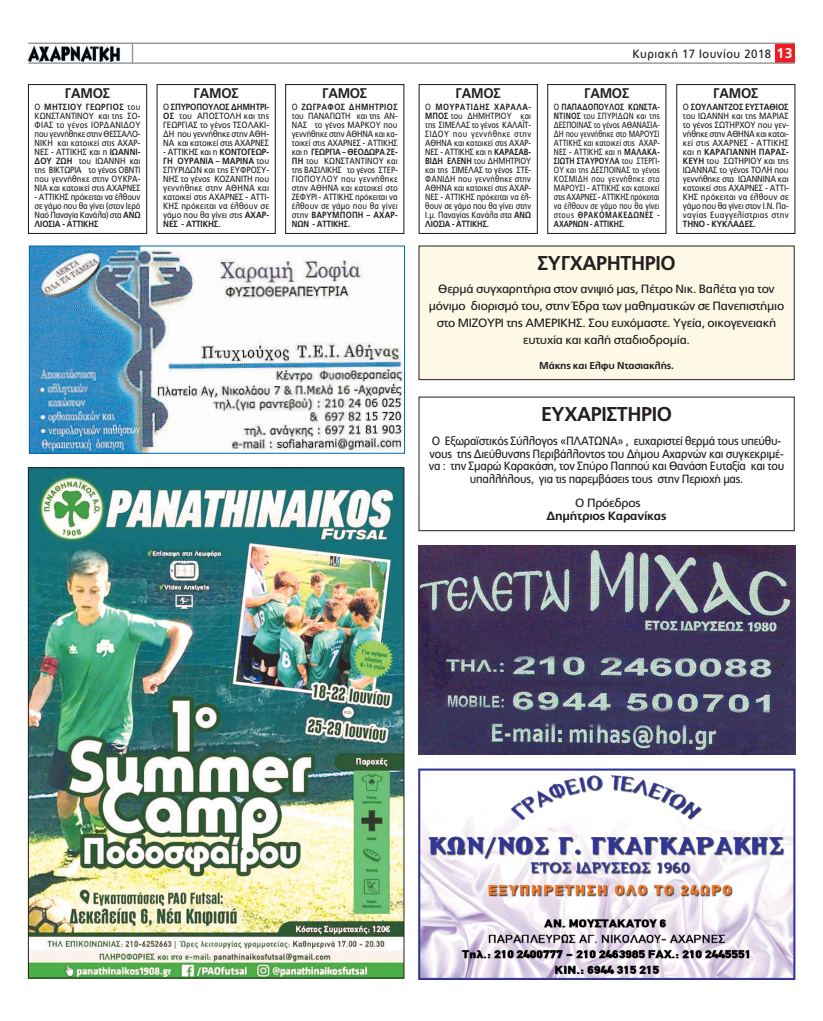
<style>
.page{position:relative;width:823px;height:1021px;background:#fff}
.page>*{position:absolute;margin:0;border:0;box-sizing:border-box;transform-origin:0 0}
.t1{font:700 20px "PF Catalog";letter-spacing:-.02em;color:#231f20}
.t2{font:700 14px "PF Catalog";letter-spacing:-.02em;color:#231f20;scale:.95 1}
.t3{font:12px/12.4px "PF Catalog";letter-spacing:-.02em;color:#231f20;text-align:center;scale:.93 1}
.t4{font:12px/17.2px "PF Catalog";letter-spacing:-.02em;color:#231f20;text-align:center}
.t5{font:12px "PF Catalog";letter-spacing:.04em;color:#231f20;scale:.95 1}
.t6{font:700 12px "PF Catalog";letter-spacing:-.02em;color:#231f20}
.t7{font:700 10px "PF Catalog";letter-spacing:-.02em;color:#231f20}
.t8{font:9px/8.9px "PF Catalog";letter-spacing:-.005em;color:#231f20;text-align:justify;scale:.9 1}
.t9{font:9px/8.9px "PF Catalog";letter-spacing:-.005em;color:#231f20;text-align:justify;scale:.8 1}
.t10{font:9px/8.9px "PF Catalog";letter-spacing:-.005em;color:#231f20;text-align:justify;scale:.85 1}
.t11{font:9px/8.9px "PF Catalog";letter-spacing:-.005em;color:#231f20;text-align:justify;scale:.88 1}
.t12{font:9px/8.9px "PF Catalog";letter-spacing:-.005em;color:#231f20;text-align:justify;scale:.87 1}
.t13{font:700 9px "PF Catalog";letter-spacing:-.01em;color:#231f20;scale:.9 1}
.s1{font-weight:700}
.s2{font-weight:700;font-size:14px;color:#fff}
</style>
<div class="page">
<div style="left:774px;top:43px;width:20px;height:20px;background:#ee1d23"></div>
<hr style="left:28px;top:62px;width:766px;height:2px;background:#939598">
<img style="left:27px;top:44px;width:93px;height:17px">
<svg style="left:132px;top:44px;width:1px;height:18px"></svg>
<hr style="left:28px;top:43px;width:766px;height:1px;background:#939598">
<div style="left:28px;top:84px;width:119px;height:150px;border:1px solid #231f20"></div>
<div style="left:156px;top:84px;width:119px;height:150px;border:1px solid #231f20"></div>
<div style="left:418px;top:84px;width:119px;height:150px;border:1px solid #231f20"></div>
<div style="left:285px;top:84px;width:119px;height:150px;border:1px solid #231f20"></div>
<div style="left:547px;top:84px;width:119px;height:150px;border:1px solid #231f20"></div>
<div style="left:675px;top:84px;width:120px;height:150px;border:1px solid #231f20"></div>
<img style="left:31px;top:247px;width:372px;height:204px">
<div style="left:29px;top:245px;width:376px;height:208px;border:1px solid #0068a5"></div>
<img style="left:418px;top:768px;width:378px;height:212px">
<div style="left:419px;top:246px;width:374px;height:133px;background:#fef9e7"></div>
<div style="left:418px;top:245px;width:376px;height:135px;border:1px solid #231f20"></div>
<div style="left:418px;top:396px;width:376px;height:135px;border:1px solid #231f20"></div>
<img style="left:418px;top:545px;width:377px;height:209px">
<img style="left:30px;top:469px;width:372px;height:507px">
<h2 class="t2" style="left:65px;top:85px;width:49px">ΓΑΜΟΣ</h2>
<p class="t11" style="left:35px;top:103px;width:122px">Ο <span class="s1">ΜΗΤΣΙΟΥ ΓΕΩΡΓΙΟΣ</span> του ΚΩΝΣΤΑΝΤΙΝΟΥ και της ΣΟ-ΦΙΑΣ το γένος ΙΟΡ∆ΑΝΙ∆ΟΥ που γεννήθηκε στην ΘΕΣΣΑΛΟ-ΝΙΚΗ και κατοικεί στις ΑΧΑΡ-ΝΕΣ - ΑΤΤΙΚΗΣ και η <span class="s1">ΙΩΑΝΝΙ-∆ΟΥ ΖΩΗ</span> του ΙΩΑΝΝΗ και της ΒΙΚΤΩΡΙΑ το γένος ΟΒΝΤΙ που γεννήθηκε στην ΟΥΚΡΑ-ΝΙΑ και κατοικεί στις ΑΧΑΡΝΕΣ</p>
<p class="t11" style="left:35px;top:192px;width:122px">- ΑΤΤΙΚΗΣ πρόκειται να έλθουν σε γάµο που θα γίνει (στον Ιερό Ναό Παναγία Κανάλα) στα <span class="s1">ΑΝΩ ΛΙΟΣΙΑ - ΑΤΤΙΚΗΣ</span></p>
<h2 class="t2" style="left:193px;top:85px;width:49px">ΓΑΜΟΣ</h2>
<p class="t8" style="left:163px;top:103px;width:119px">Ο <span class="s1">ΣΠΥΡΟΠΟΥΛΟΣ ∆ΗΜΗΤΡΙ-ΟΣ</span> του ΑΠΟΣΤΟΛΗ και της ΓΕΩΡΓΙΑΣ το γένος ΤΣΟΛΑΚΙ-∆Η που γεννήθηκε στην ΑΘΗ-ΝΑ και κατοικεί στις ΑΧΑΡΝΕΣ</p>
<p class="t8" style="left:163px;top:148px;width:119px">- ΑΤΤΙΚΗΣ και η <span class="s1">ΚΟΝΤΟΓΕΩΡ-ΓΗ ΟΥΡΑΝΙΑ – ΜΑΡΙΝΑ</span> του ΣΠΥΡΙ∆ΩΝ και της ΕΥΦΡΟΣΥ-ΝΗΣ το γένος ΚΟΖΑΝΙΤΗ που γεννήθηκε στην ΑΘΗΝΑ και κατοικεί στις ΑΧΑΡΝΕΣ - ΑΤΤΙ-ΚΗΣ πρόκειται να έλθουν σε γάµο που θα γίνει στις <span class="s1">ΑΧΑΡ-ΝΕΣ - ΑΤΤΙΚΗΣ.</span></p>
<h2 class="t2" style="left:322px;top:85px;width:49px">ΓΑΜΟΣ</h2>
<p class="t12" style="left:292px;top:103px;width:123px">Ο <span class="s1">ΖΩΓΡΑΦΟΣ ∆ΗΜΗΤΡΙΟΣ </span>του ΠΑΝΑΓΙΩΤΗ και της ΑΝ-ΝΑΣ το γένος ΜΑΡΚΟΥ που γεννήθηκε στην ΑΘΗΝΑ και κα&shy;τοικεί στις ΑΧΑΡΝΕΣ - ΑΤΤΙΚΗΣ και η <span class="s1">ΓΕΩΡΓΙΑ – ΘΕΟ∆ΩΡΑ ΖΕ-ΠΗ</span> του ΚΩΝΣΤΑΝΤΙΝΟΥ και της ΒΑΣΙΛΙΚΗΣ το γένος ΣΤΕΡ-ΓΙΟΠΟΥΛΟΥ που γεννήθηκε στην ΑΘΗΝΑ και κατοικεί στο ΖΕΦΥΡΙ - ΑΤΤΙΚΗΣ πρόκειται να έλθουν σε γάµο που θα γίνει στην <span class="s1">ΒΑΡΥΜΠΟΠΗ – ΑΧΑΡ-ΝΩΝ - ΑΤΤΙΚΗΣ.</span></p>
<h2 class="t2" style="left:455px;top:85px;width:49px">ΓΑΜΟΣ</h2>
<p class="t10" style="left:425px;top:103px;width:126px">Ο <span class="s1">ΜΟΥΡΑΤΙ∆ΗΣ ΧΑΡΑΛΑ-ΜΠΟΣ</span> του ∆ΗΜΗΤΡΙΟΥ και της ΣΙΜΕΛΑΣ το γένος ΚΑΛΑΪΤ-ΣΙ∆ΟΥ που γεννήθηκε στην ΑΘΗΝΑ και κατοικεί στις ΑΧΑΡ-ΝΕΣ - ΑΤΤΙΚΗΣ και η <span class="s1">ΚΑΡΑΣΑΒ-ΒΙ∆Η ΕΛΕΝΗ</span> του ∆ΗΜΗΤΡΙΟΥ και της ΣΙΜΕΛΑΣ το γένος ΣΤΕ-ΦΑΝΙ∆Η που γεννήθηκε στην ΑΘΗΝΑ και κατοικεί στις ΑΧΑΡ-ΝΕΣ - ΑΤΤΙΚΗΣ πρόκειται να έλ&shy;θουν σε γάµο που θα γίνει στην Ι.µ. Παναγίας Κανάλα στα <span class="s1">ΑΝΩ ΛΙΟΣΙΑ - ΑΤΤΙΚΗΣ.</span></p>
<h3 class="t5" style="left:632px;top:47px;width:170px">Κυριακή 17 Ιουνίου 2018 <span class="s2">13</span></h3>
<h2 class="t2" style="left:584px;top:85px;width:49px">ΓΑΜΟΣ</h2>
<p class="t9" style="left:553px;top:103px;width:134px">Ο <span class="s1">ΠΑΠΑ∆ΟΠΟΥΛΟΣ ΚΩΝΣΤΑ-ΝΤΙΝΟΣ</span> του ΣΠΥΡΙ∆ΩΝ και της ∆ΕΣΠΟΙΝΑΣ το γένος ΑΘΑΝΑΣΙΑ-∆Η που γεννήθηκε στο ΜΑΡΟΥΣΙ ΑΤΤΙΚΗΣ και κατοικεί στις ΑΧΑΡ-ΝΕΣ - ΑΤΤΙΚΗΣ και η <span class="s1">ΜΑΛΑΚΑ-ΣΙΩΤΗ ΣΤΑΥΡΟΥΛΑ</span> του ΣΤΕΡΓΙ-ΟΥ και της ∆ΕΣΠΟΙΝΑΣ το γένος ΚΟΣΜΙ∆Η που γεννήθηκε στο ΜΑΡΟΥΣΙ - ΑΤΤΙΚΗΣ και κατοικεί στις ΑΧΑΡΝΕΣ - ΑΤΤΙΚΗΣ πρόκειται να έλθουν σε γάµο που θα γίνει στους <span class="s1">ΘΡΑΚΟΜΑΚΕ∆ΩΝΕΣ - ΑΧΑΡΝΩΝ - ΑΤΤΙΚΗΣ.</span></p>
<h2 class="t2" style="left:712px;top:85px;width:49px">ΓΑΜΟΣ</h2>
<p class="t8" style="left:682px;top:103px;width:119px">Ο <span class="s1">ΣΟΥΛΑΝΤΖΟΣ ΕΥΣΤΑΘΙΟΣ </span>του ΙΩΑΝΝΗ και της ΜΑΡΙΑΣ το γένος ΣΩΤΗΡΧΟΥ που γεν&shy;νήθηκε στην ΑΘΗΝΑ και κατοι&shy;κεί στις ΑΧΑΡΝΕΣ - ΑΤΤΙΚΗΣ και η <span class="s1">ΚΑΡΑΓΙΑΝΝΗ ΠΑΡΑΣ-ΚΕΥΗ</span> του ΣΩΤΗΡΙΟΥ και της ΙΩΑΝΝΑΣ το γένος ΤΟΛΗ που γεννήθηκε στα ΙΩΑΝΝΙΝΑ και κατοικεί στις ΑΧΑΡΝΕΣ - ΑΤΤΙ-ΚΗΣ πρόκειται να έλθουν σε γάµο που θα γίνει στον Ι.Ν. Πα&shy;ναγίας Ευαγγελίστριας στην</p>
<p class="t13" style="left:682px;top:218px;width:82px">ΤΗΝΟ - ΚΥΚΛΑ∆ΕΣ.</p>
<h1 class="t1" style="left:537px;top:251px;width:140px">ΣΥΓΧΑΡΗΤΗΡΙΟ</h1>
<h3 class="t4" style="left:428px;top:280px;width:357px">Θερµά συγχαρητήρια στον ανιψιό µας, Πέτρο Νικ. Βαλέτα για τον µόνιµο διορισµό του, στην Έδρα των µαθηµατικών σε Πανεπιστήµιο στο ΜΙΖΟΥΡΙ της ΑΜΕΡΙΚΗΣ. Σου ευχόµαστε. Υγεία, οικογενειακή ευτυχία και καλή σταδιοδροµία.</h3>
<p class="t7" style="left:539px;top:359px;width:136px">Μάκης και Ελφυ Ντασιακλής.</p>
<h1 class="t1" style="left:541px;top:402px;width:132px">ΕΥΧΑΡΙΣΤΗΡΙΟ</h1>
<p class="t3" style="left:428px;top:435px;width:384px">Ο Εξωραϊστικός Σύλλογος «ΠΛΑΤΩΝΑ» , ευχαριστεί θερµά τους υπεύθυ&shy;νους της ∆ιεύθυνσης Περιβάλλοντος του ∆ήµου Αχαρνών και συγκεκριµέ&shy;να : την Σµαρώ Καρακάση, τον Σπύρο Παππού και Θανάση Ευταξία και του υπαλλήλους, για τις παρεµβάσεις τους στην Περιοχή µας.</p>
<h3 class="t4" style="left:575px;top:494px;width:67px">Ο Πρόεδρος</h3>
<h3 class="t6" style="left:546px;top:508px;width:121px">∆ηµήτριος Καρανίκας</h3>
</div>
